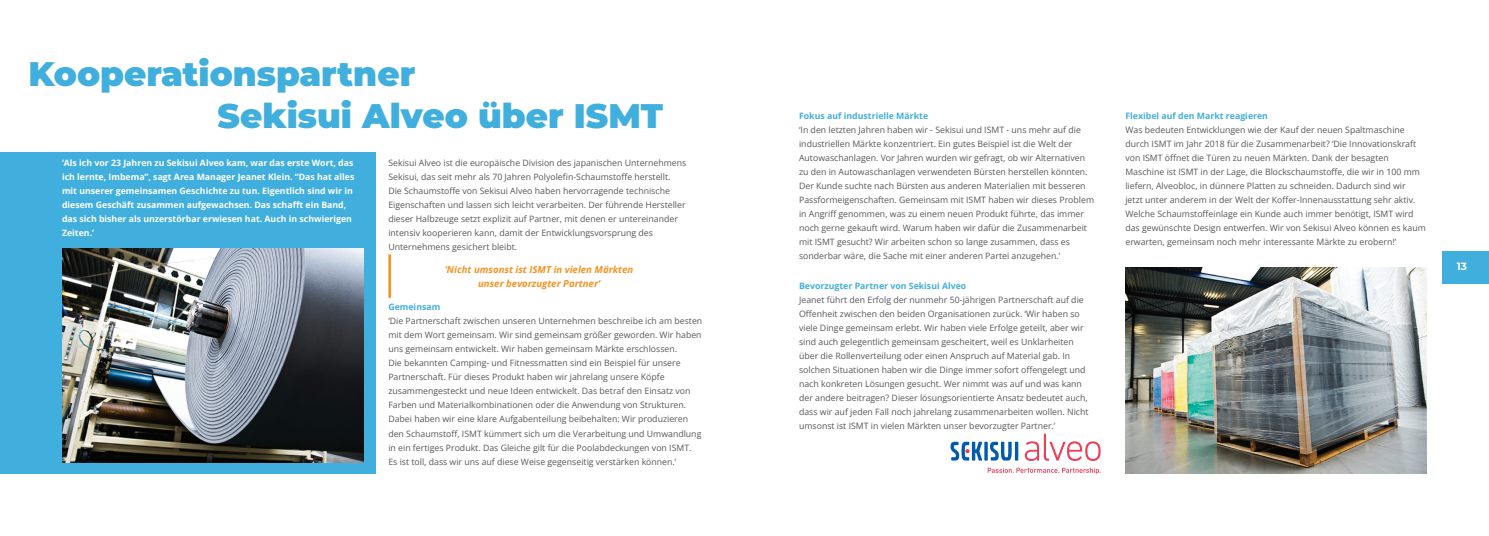
<style>
.page{position:relative;width:1489px;height:536px;background:#fff}
.page>*{position:absolute;margin:0;border:0;box-sizing:border-box;transform-origin:0 0}
.t1{font:900 34.12px "Montserrat";color:#41afdd}
.t2{font:700 10.5px "Montserrat";color:#fff}
.t3{font:italic 700 9.62px "Open Sans";color:#f59222}
.t4{font:8.75px/14px "Open Sans";color:#57585a}
.t5{font:700 8.75px/14px "Open Sans";color:#fff}
.t6{font:700 8.75px "Open Sans";color:#41afdd}
</style>
<div class="page">
<div style="left:0;top:152px;width:376px;height:322px;background:#41afdd"></div>
<img style="left:1125px;top:267px;width:301px;height:207px">
<img style="left:62px;top:248px;width:301px;height:214px">
<svg style="left:987px;top:468px;width:113px;height:6px"></svg>
<svg style="left:1024px;top:434px;width:76px;height:27px"></svg>
<hr style="left:984px;top:442px;width:3px;height:18px;background:#015aaa">
<svg style="left:1014px;top:442px;width:4px;height:18px"></svg>
<svg style="left:990px;top:442px;width:21px;height:18px"></svg>
<svg style="left:950px;top:442px;width:32px;height:18px"></svg>
<div style="left:1442px;top:251px;width:46px;height:32px;background:#41afdd"></div>
<hr style="left:388px;top:254px;width:3px;height:44px;background:#f59222">
<p class="t1" style="left:29px;top:51px;width:388px">Kooperationspartner</p>
<p class="t1" style="left:218px;top:93px;width:447px">Sekisui Alveo über ISMT</p>
<p class="t5" style="left:62px;top:155px;width:294px">‘Als ich vor 23 Jahren zu Sekisui Alveo kam, war das erste Wort, das ich lernte, Imbema”, sagt Area Manager Jeanet Klein. “Das hat alles mit unserer gemeinsamen Geschichte zu tun. Eigentlich sind wir in diesem Geschäft zusammen aufgewachsen. Das schafft ein Band, das sich bisher als unzerstörbar erwiesen hat. Auch in schwierigen Zeiten.’</p>
<p class="t4" style="left:388px;top:155px;width:299px">Sekisui Alveo ist die europäische Division des japanischen Unternehmens Sekisui, das seit mehr als 70 Jahren Polyolefin-Schaumstoffe herstellt.<br>Die Schaumstoffe von Sekisui Alveo haben hervorragende technische Eigenschaften und lassen sich leicht verarbeiten. Der führende Hersteller dieser Halbzeuge setzt explizit auf Partner, mit denen er untereinander intensiv kooperieren kann, damit der Entwicklungsvorsprung des Unternehmens gesichert bleibt.</p>
<p class="t3" style="left:445px;top:263px;width:190px">‘Nicht umsonst ist ISMT in vielen Märkten</p>
<p class="t3" style="left:478px;top:277px;width:123px">unser bevorzugter Partner’</p>
<p class="t6" style="left:388px;top:301px;width:53px">Gemeinsam</p>
<p class="t4" style="left:388px;top:314px;width:315px">‘Die Partnerschaft zwischen unseren Unternehmen beschreibe ich am besten mit dem Wort gemeinsam. Wir sind gemeinsam größer geworden. Wir haben uns gemeinsam entwickelt. Wir haben gemeinsam Märkte erschlossen.<br>Die bekannten Camping- und Fitnessmatten sind ein Beispiel für unsere Partnerschaft. Für dieses Produkt haben wir jahrelang unsere Köpfe zusammengesteckt und neue Ideen entwickelt. Das betraf den Einsatz von Farben und Materialkombinationen oder die Anwendung von Strukturen.<br>Dabei haben wir eine klare Aufgabenteilung beibehalten: Wir produzieren den Schaumstoff, ISMT kümmert sich um die Verarbeitung und Umwandlung in ein fertiges Produkt. Das Gleiche gilt für die Poolabdeckungen von ISMT.<br>Es ist toll, dass wir uns auf diese Weise gegenseitig verstärken können.’</p>
<p class="t6" style="left:799px;top:110px;width:131px">Fokus auf industrielle Märkte</p>
<p class="t4" style="left:799px;top:122px;width:296px">‘In den letzten Jahren haben wir - Sekisui und ISMT - uns mehr auf die industriellen Märkte konzentriert. Ein gutes Beispiel ist die Welt der Autowaschanlagen. Vor Jahren wurden wir gefragt, ob wir Alternativen zu den in Autowaschanlagen verwendeten Bürsten herstellen könnten.<br>Der Kunde suchte nach Bürsten aus anderen Materialien mit besseren Passformeigenschaften. Gemeinsam mit ISMT haben wir dieses Problem in Angriff genommen, was zu einem neuen Produkt führte, das immer noch gerne gekauft wird. Warum haben wir dafür die Zusammenarbeit mit ISMT gesucht? Wir arbeiten schon so lange zusammen, dass es sonderbar wäre, die Sache mit einer anderen Partei anzugehen.’</p>
<p class="t6" style="left:799px;top:279px;width:169px">Bevorzugter Partner von Sekisui Alveo</p>
<p class="t4" style="left:799px;top:292px;width:291px">Jeanet führt den Erfolg der nunmehr 50-jährigen Partnerschaft auf die Offenheit zwischen den beiden Organisationen zurück. ‘Wir haben so viele Dinge gemeinsam erlebt. Wir haben viele Erfolge geteilt, aber wir sind auch gelegentlich gemeinsam gescheitert, weil es Unklarheiten über die Rollenverteilung oder einen Anspruch auf Material gab. In solchen Situationen haben wir die Dinge immer sofort offengelegt und nach konkreten Lösungen gesucht. Wer nimmt was auf und was kann der andere beitragen? Dieser lösungsorientierte Ansatz bedeutet auch, dass wir auf jeden Fall noch jahrelang zusammenarbeiten wollen. Nicht umsonst ist ISMT in vielen Märkten unser bevorzugter Partner.’</p>
<p class="t6" style="left:1125px;top:110px;width:144px">Flexibel auf den Markt reagieren</p>
<p class="t4" style="left:1125px;top:122px;width:302px">Was bedeuten Entwicklungen wie der Kauf der neuen Spaltmaschine durch ISMT im Jahr 2018 für die Zusammenarbeit? ‘Die Innovationskraft von ISMT öffnet die Türen zu neuen Märkten. Dank der besagten Maschine ist ISMT in der Lage, die Blockschaumstoffe, die wir in 100 mm liefern, Alveobloc, in dünnere Platten zu schneiden. Dadurch sind wir<br>jetzt unter anderem in der Welt der Koffer-Innenausstattung sehr aktiv.<br>Welche Schaumstoffeinlage ein Kunde auch immer benötigt, ISMT wird das gewünschte Design entwerfen. Wir von Sekisui Alveo können es kaum erwarten, gemeinsam noch mehr interessante Märkte zu erobern!’</p>
<p class="t2" style="left:1456px;top:259px;width:12px">13</p>
</div>
